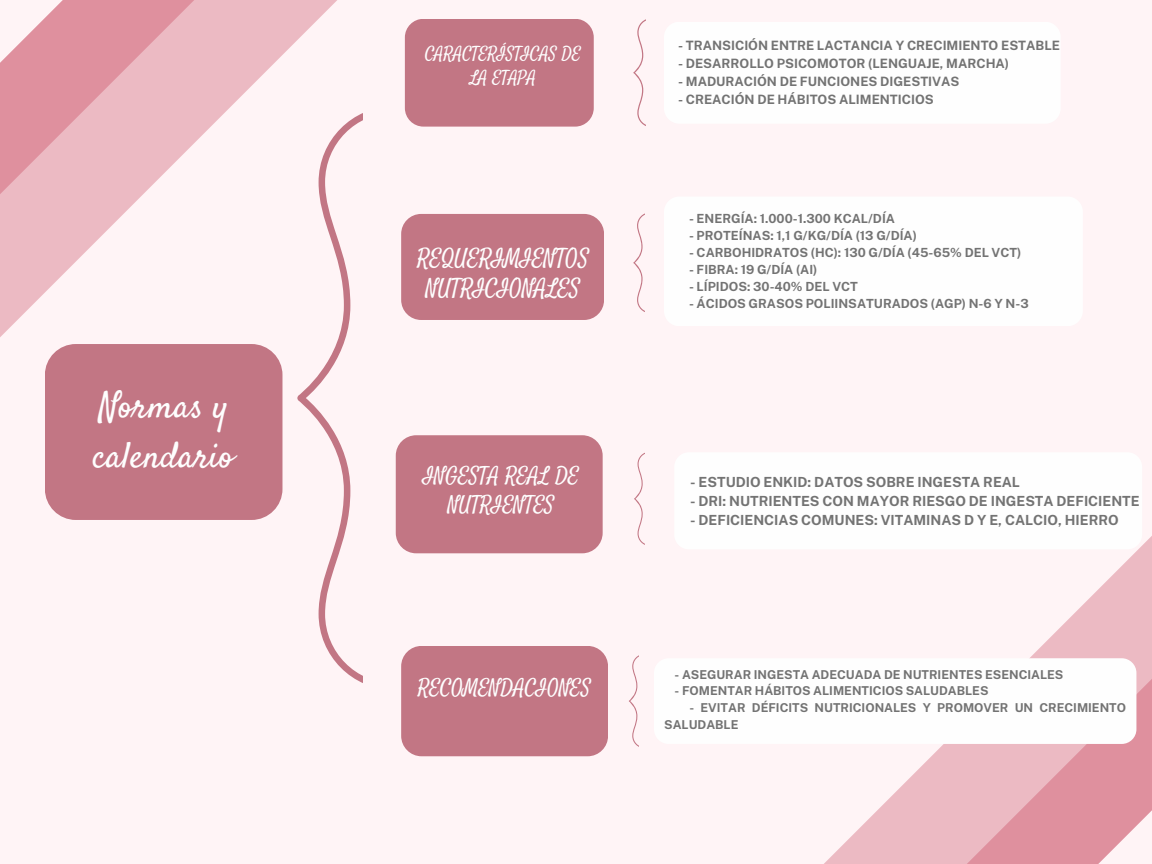
<style>
.page{position:relative;width:1152px;height:864px;background:#fff4f6}
.page>*{position:absolute;margin:0;border:0;box-sizing:border-box;transform-origin:0 0}
.t1{font:36.6px/50.7px "Satisfy";color:#fefefe}
.t2{font:22.5px/30.3px "Satisfy";color:#fefefe;text-align:center}
.t3{font:20.85px/28.2px "Satisfy";color:#fefefe;text-align:center}
.t4{font:20.7px "Satisfy";color:#fefefe}
.t5{font:16.8px/23.7px "Satisfy";color:#fefefe;text-align:center}
.t6{font:700 13.95px "Public Sans";color:#737373}
.t7{font:700 12.9px "Public Sans";color:#737373}
.t8{font:700 12.6px "Public Sans";color:#737373}
.t9{font:700 12.3px/16.8px "Public Sans";color:#737373}
</style>
<div class="page">
<svg style="left:297px;top:113px;width:65px;height:570px"></svg>
<div style="left:45px;top:344px;width:237px;height:176px;background:#c27684;border-radius:31px"></div>
<svg style="left:633px;top:19px;width:13px;height:107px"></svg>
<svg style="left:824px;top:536px;width:328px;height:328px"></svg>
<svg style="left:961px;top:666px;width:191px;height:198px;background:#e5a4af"></svg>
<div style="left:401px;top:214px;width:203px;height:106px;background:#c27684;border-radius:20px"></div>
<div style="left:405px;top:19px;width:189px;height:108px;background:#c27684;border-radius:19px"></div>
<div style="left:664px;top:22px;width:397px;height:102px;background:#fefefe;border-radius:15px"></div>
<svg style="left:0;top:0;width:337px;height:337px"></svg>
<svg style="left:0;top:0;width:194px;height:203px;background:#e8adb7"></svg>
<div style="left:396px;top:435px;width:207px;height:118px;background:#c27684;border-radius:20px"></div>
<div style="left:401px;top:646px;width:207px;height:110px;background:#c27684;border-radius:20px"></div>
<svg style="left:633px;top:213px;width:12px;height:99px"></svg>
<svg style="left:634px;top:453px;width:10px;height:92px"></svg>
<svg style="left:629px;top:655px;width:10px;height:92px"></svg>
<div style="left:664px;top:197px;width:419px;height:129px;background:#fefefe;border-radius:15px"></div>
<div style="left:674px;top:452px;width:468px;height:97px;background:#fefefe;border-radius:15px"></div>
<div style="left:654px;top:658px;width:482px;height:86px;background:#fefefe;border-radius:15px"></div>
<p class="t1" style="left:93px;top:383px;width:142px">Normas y calendario</p>
<p class="t5" style="left:425px;top:43px;width:158px">CARACTERÍSTICAS DE<br>LA ETAPA</p>
<p class="t2" style="left:417px;top:244px;width:173px">REQUERIMIENTOS<br>NUTRICIONALES</p>
<h2 class="t3" style="left:423px;top:463px;width:158px">INGESTA REAL DE<br>NUTRIENTES</h2>
<h2 class="t4" style="left:418px;top:673px;width:174px">RECOMENDACIONES</h2>
<h1 class="t7" style="left:678px;top:38px;width:383px">- TRANSICIÓN ENTRE LACTANCIA Y CRECIMIENTO ESTABLE</h1>
<h1 class="t7" style="left:678px;top:56px;width:333px">- DESARROLLO PSICOMOTOR (LENGUAJE, MARCHA)</h1>
<h1 class="t7" style="left:678px;top:74px;width:283px">- MADURACIÓN DE FUNCIONES DIGESTIVAS</h1>
<h3 class="t7" style="left:678px;top:92px;width:257px">- CREACIÓN DE HÁBITOS ALIMENTICIOS</h3>
<h2 class="t8" style="left:689px;top:211px;width:207px">- ENERGÍA: 1.000-1.300 KCAL/DÍA</h2>
<h2 class="t8" style="left:689px;top:228px;width:229px">- PROTEÍNAS: 1,1 G/KG/DÍA (13 G/DÍA)</h2>
<h2 class="t8" style="left:689px;top:245px;width:334px">- CARBOHIDRATOS (HC): 130 G/DÍA (45-65% DEL VCT)</h2>
<h2 class="t8" style="left:689px;top:262px;width:130px">- FIBRA: 19 G/DÍA (AI)</h2>
<p class="t8" style="left:689px;top:279px;width:170px">- LÍPIDOS: 30-40% DEL VCT</p>
<p class="t8" style="left:689px;top:296px;width:341px">- ÁCIDOS GRASOS POLIINSATURADOS (AGP) N-6 Y N-3</p>
<h4 class="t6" style="left:690px;top:474px;width:331px">- ESTUDIO ENKID: DATOS SOBRE INGESTA REAL</h4>
<h4 class="t6" style="left:690px;top:493px;width:451px">- DRI: NUTRIENTES CON MAYOR RIESGO DE INGESTA DEFICIENTE</h4>
<p class="t6" style="left:690px;top:512px;width:430px">- DEFICIENCIAS COMUNES: VITAMINAS D Y E, CALCIO, HIERRO</p>
<h4 class="t9" style="left:675px;top:666px;width:390px">- ASEGURAR INGESTA ADECUADA DE NUTRIENTES ESENCIALES</h4>
<p class="t9" style="left:675px;top:683px;width:315px">- FOMENTAR HÁBITOS ALIMENTICIOS SALUDABLES</p>
<p class="t9" style="left:664px;top:699px;width:463px;text-indent:25px">- EVITAR DÉFICITS NUTRICIONALES Y PROMOVER UN CRECIMIENTO<br>SALUDABLE</p>
</div>
